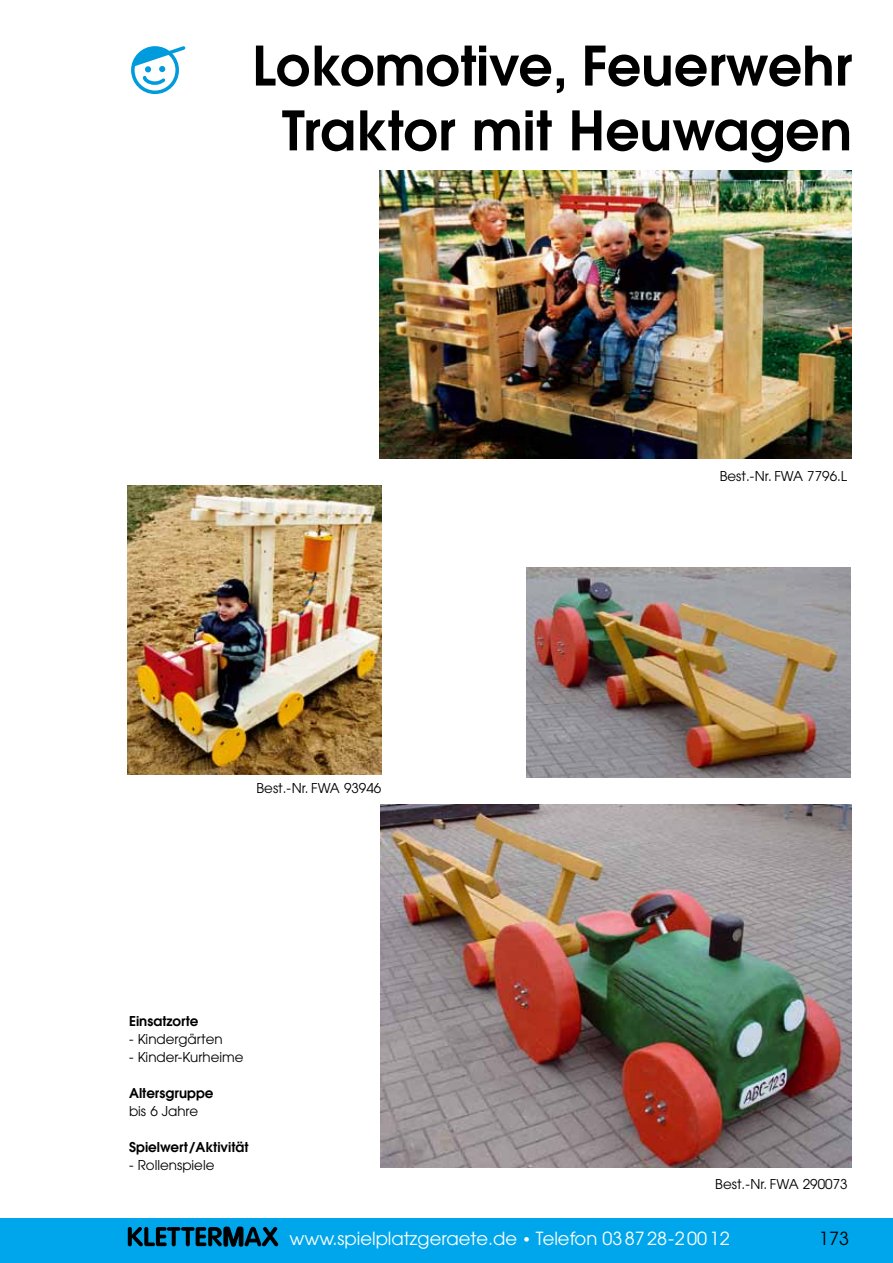
<style>
.page{position:relative;width:893px;height:1263px;background:#fff}
.page>*{position:absolute;margin:0;border:0;box-sizing:border-box;transform-origin:0 0}
.t1{font:600 54px/64.8px "Avant Garde";color:#000;text-align:center}
.t2{font:18px "Avant Garde";color:#fff}
.t3{font:18px "Avant Garde";color:#000}
.t4{font:13.5px "Avant Garde";color:#000}
.t5{font:600 13.5px "Avant Garde";color:#000}
.s1{font-size:15px}
</style>
<div class="page">
<div style="left:0;top:1218px;width:893px;height:45px;background:#00a6eb"></div>
<svg style="left:128px;top:1227px;width:150px;height:19px"></svg>
<div style="left:131px;top:46px;width:48px;height:48px;border:4px solid #009bdc;border-radius:50%"></div>
<svg style="left:131px;top:46px;width:55px;height:41px"></svg>
<img style="left:381px;top:804px;width:470px;height:363px">
<img style="left:526px;top:567px;width:324px;height:211px">
<img style="left:380px;top:170px;width:472px;height:288px">
<img style="left:128px;top:486px;width:253px;height:289px">
<h1 class="t1" style="left:252px;top:32px;width:601px">Lokomotive, Feuerwehr<br>Traktor mit Heuwagen</h1>
<p class="t4" style="left:720px;top:468px;width:129px">Best.-Nr. FWA 7796.L</p>
<p class="t4" style="left:256px;top:780px;width:126px">Best.-Nr. FWA 93946</p>
<p class="t5" style="left:129px;top:1012px;width:71px">Einsatzorte</p>
<p class="t4" style="left:129px;top:1031px;width:95px">- Kindergärten</p>
<p class="t4" style="left:129px;top:1049px;width:116px">- Kinder-Kurheime</p>
<p class="t5" style="left:129px;top:1084px;width:86px">Altersgruppe</p>
<p class="t4" style="left:129px;top:1103px;width:71px">bis 6 Jahre</p>
<p class="t5" style="left:129px;top:1138px;width:121px">Spielwert/Aktivität</p>
<p class="t4" style="left:129px;top:1157px;width:87px">- Rollenspiele</p>
<p class="t4" style="left:715px;top:1176px;width:134px">Best.-Nr. FWA 290073</p>
<h2 class="t2" style="left:289px;top:1228px;width:442px">www.spielplatzgeraete.de <span class="s1">•</span> Telefon 03 8728-20012</h2>
<h2 class="t3" style="left:819px;top:1228px;width:31px">173</h2>
</div>
